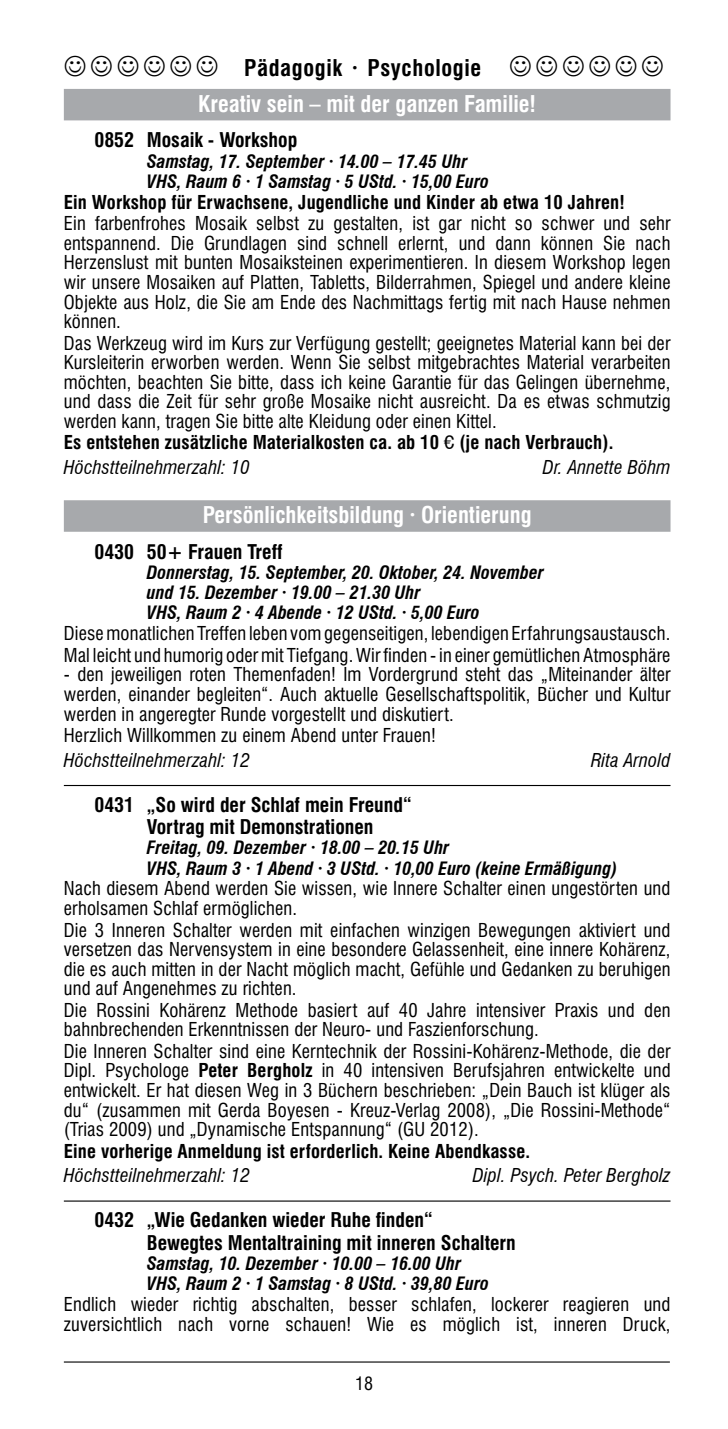
<style>
.page{position:relative;width:728px;height:1429px;background:#fff}
.page>*{position:absolute;margin:0;border:0;box-sizing:border-box;transform-origin:0 0}
.t1{font:700 condensed 22.5px "Swiss 721 BT";color:#fff}
.t2{font:700 condensed 22.5px "Swiss 721 BT";letter-spacing:.03em;color:#000}
.t3{font:700 condensed 19.8px/22.5px "Swiss 721 BT";color:#000}
.t4{font:condensed 18.68px/19.6px "Swiss 721 BT";letter-spacing:.01em;color:#000;text-align:justify}
.t5{font:700 condensed 18.68px/24.8px "Swiss 721 BT";letter-spacing:.01em;color:#000}
.t6{font:italic condensed 18.68px "Swiss 721 BT";letter-spacing:.01em;color:#000}
.t7{font:italic 700 condensed 18px/20.2px "Swiss 721 BT";color:#000}
.t8{font:condensed 18px "Swiss 721 BT";color:#000}
.s1{font-weight:400;font-stretch:normal}
.s2{font-weight:400;font-style:italic}
.s3{font-weight:700}
</style>
<div class="page">
<hr style="left:64px;top:1361px;width:605px;height:1px;background:#000">
<div style="left:64px;top:89px;width:606px;height:31px;background:#a7a9ac"></div>
<div style="left:64px;top:500px;width:606px;height:32px;background:#a7a9ac"></div>
<hr style="left:64px;top:785px;width:606px;height:1px;background:#000">
<hr style="left:64px;top:1200px;width:606px;height:1px;background:#000">
<p class="t2" style="left:244px;top:54px;width:238px">Pädagogik · Psychologie</p>
<p class="t1" style="left:198px;top:90px;width:339px">Kreativ sein – mit der ganzen Familie!</p>
<p class="t3" style="left:94px;top:129px;width:204px">0852 Mosaik - Workshop</p>
<p class="t7" style="left:147px;top:151px;width:343px">Samstag, 17. September · 14.00 – 17.45 Uhr<br>VHS, Raum 6 · 1 Samstag · 5 UStd. · 15,00 Euro</p>
<p class="t5" style="left:64px;top:190px;width:562px">Ein Workshop für Erwachsene, Jugendliche und Kinder ab etwa 10 Jahren!</p>
<p class="t4" style="left:64px;top:214px;width:607px">Ein farbenfrohes Mosaik selbst zu gestalten, ist gar nicht so schwer und sehr entspannend. Die Grundlagen sind schnell erlernt, und dann können Sie nach Herzenslust mit bunten Mosaiksteinen experimentieren. In diesem Workshop legen wir unsere Mosaiken auf Platten, Tabletts, Bilderrahmen, Spiegel und andere kleine Objekte aus Holz, die Sie am Ende des Nachmittags fertig mit nach Hause nehmen können.</p>
<p class="t4" style="left:64px;top:333px;width:608px">Das Werkzeug wird im Kurs zur Verfügung gestellt; geeignetes Material kann bei der Kursleiterin erworben werden. Wenn Sie selbst mitgebrachtes Material verarbeiten möchten, beachten Sie bitte, dass ich keine Garantie für das Gelingen übernehme, und dass die Zeit für sehr große Mosaike nicht ausreicht. Da es etwas schmutzig werden kann, tragen Sie bitte alte Kleidung oder einen Kittel.</p>
<p class="t5" style="left:64px;top:430px;width:550px">Es entstehen zusätzliche Materialkosten ca. ab 10 <span class="s1">¤</span> (je nach Verbrauch).<br><span class="s2">Höchstteilnehmerzahl: 10</span></p>
<p class="t6" style="left:542px;top:456px;width:129px">Dr. Annette Böhm</p>
<p class="t1" style="left:202px;top:502px;width:330px">Persönlichkeitsbildung · Orientierung</p>
<p class="t3" style="left:94px;top:540px;width:189px">0430 50+ Frauen Treff</p>
<p class="t7" style="left:147px;top:562px;width:398px">Donnerstag, 15. September, 20. Oktober, 24. November und 15. Dezember · 19.00 – 21.30 Uhr<br>VHS, Raum 2 · 4 Abende · 12 UStd. · 5,00 Euro</p>
<p class="t4" style="left:64px;top:623px;width:607px;line-height:21.6px">Diese monatlichen Treffen leben vom gegenseitigen, lebendigen Erfahrungsaustausch.<br>Mal leicht und humorig oder mit Tiefgang. Wir finden - in einer gemütlichen Atmosphäre</p>
<p class="t4" style="left:64px;top:665px;width:607px">- den jeweiligen roten Themenfaden! Im Vordergrund steht das „Miteinander älter werden, einander begleiten“. Auch aktuelle Gesellschaftspolitik, Bücher und Kultur werden in angeregter Runde vorgestellt und diskutiert.</p>
<p class="t4" style="left:64px;top:725px;width:373px">Herzlich Willkommen zu einem Abend unter Frauen!</p>
<p class="t6" style="left:64px;top:749px;width:187px">Höchstteilnehmerzahl: 12</p>
<p class="t6" style="left:590px;top:749px;width:81px">Rita Arnold</p>
<p class="t3" style="left:147px;top:793px;width:266px;text-indent:-52px">0431 „So wird der Schlaf mein Freund“<br>Vortrag mit Demonstrationen</p>
<p class="t7" style="left:147px;top:838px;width:471px">Freitag, 09. Dezember · 18.00 – 20.15 Uhr<br>VHS, Raum 3 · 1 Abend · 3 UStd. · 10,00 Euro (keine Ermäßigung)</p>
<p class="t4" style="left:64px;top:879px;width:607px">Nach diesem Abend werden Sie wissen, wie Innere Schalter einen ungestörten und erholsamen Schlaf ermöglichen.</p>
<p class="t4" style="left:64px;top:920px;width:607px">Die 3 Inneren Schalter werden mit einfachen winzigen Bewegungen aktiviert und versetzen das Nervensystem in eine besondere Gelassenheit, eine innere Kohärenz, die es auch mitten in der Nacht möglich macht, Gefühle und Gedanken zu beruhigen und auf Angenehmes zu richten.</p>
<p class="t4" style="left:64px;top:1000px;width:607px">Die Rossini Kohärenz Methode basiert auf 40 Jahre intensiver Praxis und den bahnbrechenden Erkenntnissen der Neuro- und Faszienforschung.</p>
<p class="t4" style="left:64px;top:1041px;width:608px">Die Inneren Schalter sind eine Kerntechnik der Rossini-Kohärenz-Methode, die der Dipl. Psychologe <span class="s3">Peter Bergholz</span> in 40 intensiven Berufsjahren entwickelte und entwickelt. Er hat diesen Weg in 3 Büchern beschrieben: „Dein Bauch ist klüger als du“ (zusammen mit Gerda Boyesen - Kreuz-Verlag 2008), „Die Rossini-Methode“ (Trias 2009) und „Dynamische Entspannung“ (GU 2012).</p>
<p class="t5" style="left:64px;top:1138px;width:467px">Eine vorherige Anmeldung ist erforderlich. Keine Abendkasse.</p>
<p class="t6" style="left:64px;top:1164px;width:187px">Höchstteilnehmerzahl: 12</p>
<p class="t6" style="left:472px;top:1164px;width:199px">Dipl. Psych. Peter Bergholz</p>
<p class="t3" style="left:147px;top:1208px;width:370px;text-indent:-52px">0432 „Wie Gedanken wieder Ruhe finden“<br>Bewegtes Mentaltraining mit inneren Schaltern</p>
<p class="t7" style="left:147px;top:1253px;width:343px">Samstag, 10. Dezember · 10.00 – 16.00 Uhr<br>VHS, Raum 2 · 1 Samstag · 8 UStd. · 39,80 Euro</p>
<p class="t4" style="left:64px;top:1294px;width:607px">Endlich wieder richtig abschalten, besser schlafen, lockerer reagieren und zuversichtlich nach vorne schauen! Wie es möglich ist, inneren Druck,</p>
<p class="t8" style="left:355px;top:1373px;width:19px">18</p>
</div>
